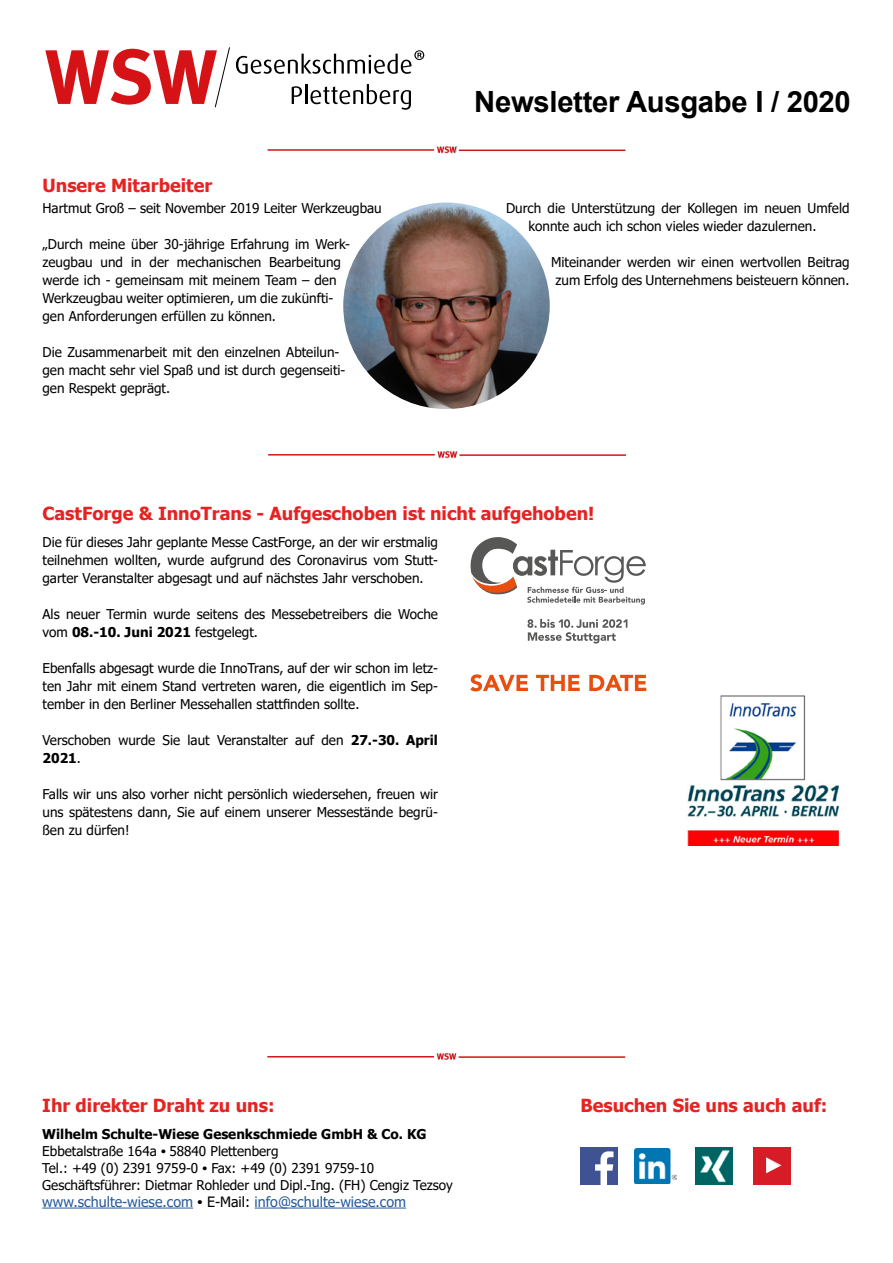
<style>
.page{position:relative;width:893px;height:1263px;background:#fff}
.page>*{position:absolute;margin:0;border:0;box-sizing:border-box;transform-origin:0 0}
.t1{font:700 29.25px "Arial";letter-spacing:-.01em;color:#000}
.t2{font:700 18px "Tahoma";color:#e52321}
.t3{font:14.25px "Tahoma";color:#275b9b}
.t4{font:13.5px/18px "Tahoma";color:#000}
.s1{font-weight:700}
.s2{font-family:"Arial";font-weight:700}
.s3{font-family:"Arial";font-weight:700;color:#000}
.s4{color:#000}
</style>
<div class="page">
<svg style="left:45px;top:47px;width:379px;height:63px"></svg>
<hr style="left:268px;top:149px;width:166px;height:2px;background:#cd1719">
<hr style="left:459px;top:150px;width:166px;height:1px;background:#cd1719">
<img style="left:437px;top:146px;width:20px;height:6px">
<svg style="left:437px;top:147px;width:19px;height:6px"></svg>
<hr style="left:42px;top:1207px;width:151px;height:1px;background:#275b9b">
<hr style="left:255px;top:1207px;width:151px;height:1px;background:#275b9b">
<svg style="left:753px;top:1147px;width:38px;height:37px"></svg>
<svg style="left:580px;top:1147px;width:38px;height:37px"></svg>
<img style="left:635px;top:1148px;width:42px;height:36px">
<img style="left:695px;top:1147px;width:38px;height:37px">
<hr style="left:267px;top:1056px;width:167px;height:1px;background:#cd1719">
<hr style="left:459px;top:1056px;width:166px;height:2px;background:#cd1719">
<svg style="left:437px;top:1053px;width:19px;height:7px"></svg>
<hr style="left:268px;top:454px;width:167px;height:1px;background:#cd1719">
<hr style="left:459px;top:454px;width:167px;height:2px;background:#cd1719">
<svg style="left:438px;top:451px;width:19px;height:7px"></svg>
<svg style="left:470px;top:537px;width:176px;height:67px"></svg>
<svg style="left:470px;top:674px;width:58px;height:17px"></svg>
<svg style="left:536px;top:675px;width:44px;height:16px"></svg>
<svg style="left:589px;top:675px;width:57px;height:16px"></svg>
<svg style="left:527px;top:619px;width:100px;height:24px"></svg>
<img style="left:343px;top:203px;width:207px;height:206px;border-radius:103px">
<img style="left:687px;top:695px;width:153px;height:151px">
<h2 class="t2" style="left:43px;top:173px;width:171px">Unsere Mitarbeiter</h2>
<p class="t4" style="left:43px;top:200px;width:341px">Hartmut Groß – seit November 2019 Leiter Werkzeugbau</p>
<p class="t4" style="left:43px;top:236px;width:309px">„Durch meine über 30-jährige Erfahrung im Werk&shy;zeugbau und in der mechanischen Bearbeitung werde ich - gemeinsam mit meinem Team – den Werkzeugbau weiter optimieren, um die zukünfti&shy;gen Anforderungen erfüllen zu können.</p>
<p class="t4" style="left:43px;top:343px;width:304px">Die Zusammenarbeit mit den einzelnen Abteilun&shy;gen macht sehr viel Spaß und ist durch gegenseiti&shy;gen Respekt geprägt.</p>
<h1 class="t1" style="left:474px;top:81px;width:378px">Newsletter Ausgabe I / 2020</h1>
<p class="t4" style="left:529px;top:199px;width:323px;text-indent:-23px">Durch die Unterstützung der Kollegen im neuen Umfeld konnte auch ich schon vieles wieder dazulernen.</p>
<p class="t4" style="left:551px;top:253px;width:300px;text-align:center">Miteinander werden wir einen wertvollen Beitrag zum Erfolg des Unternehmens beisteuern können.</p>
<h2 class="t2" style="left:43px;top:501px;width:553px">CastForge &amp; InnoTrans - Aufgeschoben ist nicht aufgehoben!</h2>
<p class="t4" style="left:43px;top:534px;width:397px;text-align:justify">Die für dieses Jahr geplante Messe CastForge, an der wir erstmalig teilnehmen wollten, wurde aufgrund des Coronavirus vom Stutt&shy;garter Veranstalter abgesagt und auf nächstes Jahr verschoben.</p>
<p class="t4" style="left:43px;top:606px;width:397px">Als neuer Termin wurde seitens des Messebetreibers die Woche vom <span class="s1">08.-10. Juni 2021</span> festgelegt.</p>
<p class="t4" style="left:43px;top:660px;width:397px;text-align:justify">Ebenfalls abgesagt wurde die InnoTrans, auf der wir schon im letz&shy;ten Jahr mit einem Stand vertreten waren, die eigentlich im Sep&shy;tember in den Berliner Messehallen stattfinden sollte.</p>
<p class="t4" style="left:43px;top:732px;width:397px">Verschoben wurde Sie laut Veranstalter auf den <span class="s1">27.-30. April<br>2021</span>.</p>
<p class="t4" style="left:43px;top:786px;width:397px;text-align:justify">Falls wir uns also vorher nicht persönlich wiedersehen, freuen wir uns spätestens dann, Sie auf einem unserer Messestände begrü&shy;ßen zu dürfen!</p>
<h2 class="t2" style="left:42px;top:1093px;width:234px">Ihr direkter Draht zu uns:</h2>
<h2 class="t2" style="left:580px;top:1093px;width:248px">Besuchen Sie uns auch auf:</h2>
<p class="t4" style="left:42px;top:1127px;width:412px;line-height:16.8px"><span class="s1">Wilhelm Schulte-Wiese Gesenkschmiede GmbH &amp; Co. KG </span>Ebbetalstraße 164a <span class="s2">•</span> 58840 Plettenberg<br>Tel.: +49 (0) 2391 9759-0 <span class="s2">•</span> Fax: +49 (0) 2391 9759-10<br>Geschäftsführer: Dietmar Rohleder und Dipl.-Ing. (FH) Cengiz Tezsoy</p>
<p class="t3" style="left:42px;top:1192px;width:365px">www.schulte-wiese.com <span class="s3">•</span> <span class="s4">E-Mail:</span> info@schulte-wiese.com</p>
</div>
